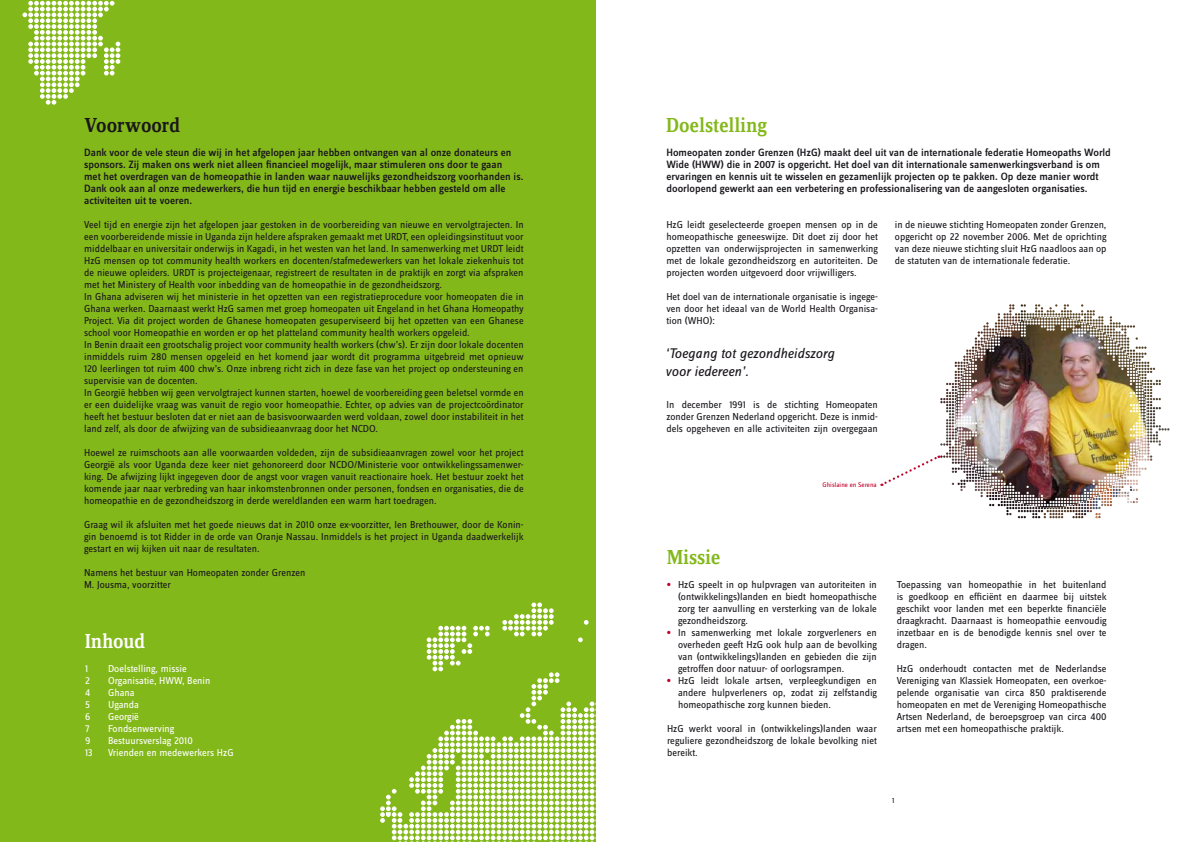
<style>
.page{position:relative;width:1191px;height:842px;background:#fff}
.page>*{position:absolute;margin:0;border:0;box-sizing:border-box;transform-origin:0 0}
.t1{font:21px "Zine Serif Dis Medium Roman Tf";letter-spacing:.005em;color:#83b81a}
.t2{font:21px "Zine Serif Dis Medium Roman Tf";letter-spacing:-.005em;color:#1a171c}
.t3{font:21px "Zine Serif Dis Medium Roman Tf";letter-spacing:-.01em;color:#fff}
.t4{font:italic 14.5px/18px "Zine Sans Dis";color:#1a171c}
.t5{font:500 11px/12px "Zine Sans Dis";color:#1a171c}
.t6{font:10.5px/12px "Zine Sans Dis";color:#1a171c;text-align:justify}
.t7{font:10.5px "Zine Sans Dis";color:#fff}
.t8{font:8px "Zine Sans Dis";color:#1a171c}
.t9{font:7px "Zine Sans Dis";color:#c1002b}
</style>
<div class="page">
<div style="left:0;top:0;width:595px;height:842px;background:#83b81a"></div>
<svg style="left:22px;top:0;width:99px;height:105px"></svg>
<svg style="left:380px;top:602px;width:215px;height:240px"></svg>
<svg style="left:939px;top:304px;width:231px;height:215px"></svg>
<img style="left:955px;top:317px;width:191px;height:191px">
<svg style="left:881px;top:455px;width:58px;height:31px"></svg>
<h1 class="t2" style="left:85px;top:115px;width:97px">Voorwoord</h1>
<p class="t5" style="left:84px;top:147px;width:441px">Dank voor de vele steun die wij in het afgelopen jaar hebben ontvangen van al onze donateurs en sponsors. Zij maken ons werk niet alleen financieel mogelijk, maar stimuleren ons door te gaan<br>met het overdragen van de homeopathie in landen waar nauwelijks gezondheidszorg voorhanden is.<br>Dank ook aan al onze medewerkers, die hun tijd en energie beschikbaar hebben gesteld om alle activiteiten uit te voeren.</p>
<p class="t6" style="left:84px;top:219px;width:441px;text-align:left">Veel tijd en energie zijn het afgelopen jaar gestoken in de voorbereiding van nieuwe en vervolgtrajecten. In een voorbereidende missie in Uganda zijn heldere afspraken gemaakt met URDT, een opleidingsinstituut voor middelbaar en universitair onderwijs in Kagadi, in het westen van het land. In samenwerking met URDT leidt HzG mensen op tot community health workers en docenten/stafmedewerkers van het lokale ziekenhuis tot de nieuwe opleiders. URDT is projecteigenaar, registreert de resultaten in de praktijk en zorgt via afspraken met het Ministery of Health voor inbedding van de homeopathie in de gezondheidszorg.<br>In Ghana adviseren wij het ministerie in het opzetten van een registratieprocedure voor homeopaten die in Ghana werken. Daarnaast werkt HzG samen met groep homeopaten uit Engeland in het Ghana Homeopathy Project. Via dit project worden de Ghanese homeopaten gesuperviseerd bij het opzetten van een Ghanese school voor Homeopathie en worden er op het platteland community health workers opgeleid.<br>In Benin draait een grootschalig project voor community health workers (chw’s). Er zijn door lokale docenten inmiddels ruim 280 mensen opgeleid en het komend jaar wordt dit programma uitgebreid met opnieuw 120 leerlingen tot ruim 400 chw’s. Onze inbreng richt zich in deze fase van het project op ondersteuning en supervisie van de docenten.<br>In Georgië hebben wij geen vervolgtraject kunnen starten, hoewel de voorbereiding geen beletsel vormde en er een duidelijke vraag was vanuit de regio voor homeopathie. Echter, op advies van de projectcoördinator heeft het bestuur besloten dat er niet aan de basisvoorwaarden werd voldaan, zowel door instabiliteit in het land zelf, als door de afwijzing van de subsidieaanvraag door het NCDO.</p>
<p class="t6" style="left:84px;top:447px;width:441px">Hoewel ze ruimschoots aan alle voorwaarden voldeden, zijn de subsidieaanvragen zowel voor het project Georgië als voor Uganda deze keer niet gehonoreerd door NCDO/Ministerie voor ontwikkelingssamenwer&shy;king. De afwijzing lijkt ingegeven door de angst voor vragen vanuit reactionaire hoek. Het bestuur zoekt het komende jaar naar verbreding van haar inkomstenbronnen onder personen, fondsen en organisaties, die de homeopathie en de gezondheidszorg in derde wereldlanden een warm hart toedragen.</p>
<p class="t6" style="left:84px;top:519px;width:441px">Graag wil ik afsluiten met het goede nieuws dat in 2010 onze ex-voorzitter, Ien Brethouwer, door de Konin&shy;gin benoemd is tot Ridder in de orde van Oranje Nassau. Inmiddels is het project in Uganda daadwerkelijk gestart en wij kijken uit naar de resultaten.</p>
<p class="t6" style="left:84px;top:567px;width:223px">Namens het bestuur van Homeopaten zonder Grenzen<br>M. Jousma, voorzitter</p>
<h1 class="t3" style="left:85px;top:631px;width:61px">Inhoud</h1>
<p class="t7" style="left:85px;top:664px;width:5px">1</p>
<p class="t7" style="left:108px;top:664px;width:80px">Doelstelling, missie</p>
<p class="t7" style="left:85px;top:676px;width:6px">2</p>
<p class="t7" style="left:108px;top:676px;width:104px">Organisatie, HWW, Benin</p>
<p class="t7" style="left:85px;top:688px;width:7px">4</p>
<p class="t7" style="left:108px;top:688px;width:28px">Ghana</p>
<p class="t7" style="left:85px;top:700px;width:6px">5</p>
<p class="t7" style="left:108px;top:700px;width:33px">Uganda</p>
<p class="t7" style="left:85px;top:712px;width:7px">6</p>
<p class="t7" style="left:108px;top:712px;width:32px">Georgië</p>
<p class="t7" style="left:85px;top:724px;width:6px">7</p>
<p class="t7" style="left:108px;top:724px;width:68px">Fondsenwerving</p>
<p class="t7" style="left:85px;top:736px;width:7px">9</p>
<p class="t7" style="left:108px;top:736px;width:86px">Bestuursverslag 2010</p>
<p class="t7" style="left:85px;top:748px;width:9px">13</p>
<p class="t7" style="left:108px;top:748px;width:127px">Vrienden en medewerkers HzG</p>
<h1 class="t1" style="left:666px;top:115px;width:102px">Doelstelling</h1>
<p class="t5" style="left:666px;top:147px;width:446px">Homeopaten zonder Grenzen (HzG) maakt deel uit van de internationale federatie Homeopaths World Wide (HWW) die in 2007 is opgericht. Het doel van dit internationale samenwerkingsverband is om ervaringen en kennis uit te wisselen en gezamenlijk projecten op te pakken. Op deze manier wordt doorlopend gewerkt aan een verbetering en professionalisering van de aangesloten organisaties.</p>
<p class="t6" style="left:666px;top:219px;width:213px">HzG leidt geselecteerde groepen mensen op in de homeopathische geneeswijze. Dit doet zij door het opzetten van onderwijsprojecten in samenwerking met de lokale gezondheidszorg en autoriteiten. De projecten worden uitgevoerd door vrijwilligers.</p>
<p class="t6" style="left:666px;top:291px;width:213px">Het doel van de internationale organisatie is ingege&shy;ven door het ideaal van de World Health Organisa&shy;tion (WHO):</p>
<h2 class="t4" style="left:665px;top:344px;width:171px">‘Toegang tot gezondheidszorg voor iedereen’.</h2>
<p class="t6" style="left:666px;top:399px;width:213px">In december 1991 is de stichting Homeopaten zonder Grenzen Nederland opgericht. Deze is inmid&shy;dels opgeheven en alle activiteiten zijn overgegaan</p>
<p class="t6" style="left:895px;top:219px;width:213px">in de nieuwe stichting Homeopaten zonder Grenzen, opgericht op 22 november 2006. Met de oprichting van deze nieuwe stichting sluit HzG naadloos aan op de statuten van de internationale federatie.</p>
<p class="t9" style="left:822px;top:481px;width:56px">Ghislaine en Serena</p>
<h1 class="t1" style="left:667px;top:547px;width:55px">Missie</h1>
<p class="t6" style="left:678px;top:579px;width:200px;text-indent:-11px"><sup>●</sup> HzG speelt in op hulpvragen van autoriteiten in (ontwikkelings)landen en biedt homeopathische zorg ter aanvulling en versterking van de lokale gezondheidszorg.</p>
<p class="t6" style="left:678px;top:627px;width:200px;text-indent:-11px"><sup>●</sup> In samenwerking met lokale zorgverleners en overheden geeft HzG ook hulp aan de bevolking van (ontwikkelings)landen en gebieden die zijn getroffen door natuur- of oorlogsrampen.</p>
<p class="t6" style="left:678px;top:675px;width:200px;text-indent:-11px"><sup>●</sup> HzG leidt lokale artsen, verpleegkundigen en andere hulpverleners op, zodat zij zelfstandig homeopathische zorg kunnen bieden.</p>
<p class="t6" style="left:667px;top:723px;width:211px">HzG werkt vooral in (ontwikkelings)landen waar reguliere gezondheidszorg de lokale bevolking niet bereikt.</p>
<p class="t6" style="left:896px;top:579px;width:211px">Toepassing van homeopathie in het buitenland is goedkoop en efficiënt en daarmee bij uitstek geschikt voor landen met een beperkte financiële draagkracht. Daarnaast is homeopathie eenvoudig inzetbaar en is de benodigde kennis snel over te dragen.</p>
<p class="t6" style="left:896px;top:663px;width:211px">HzG onderhoudt contacten met de Nederlandse Vereniging van Klassiek Homeopaten, een overkoe&shy;pelende organisatie van circa 850 praktiserende homeopaten en met de Vereniging Homeopathische Artsen Nederland, de beroepsgroep van circa 400 artsen met een homeopathische praktijk.</p>
<p class="t8" style="left:892px;top:797px;width:4px">1</p>
</div>
